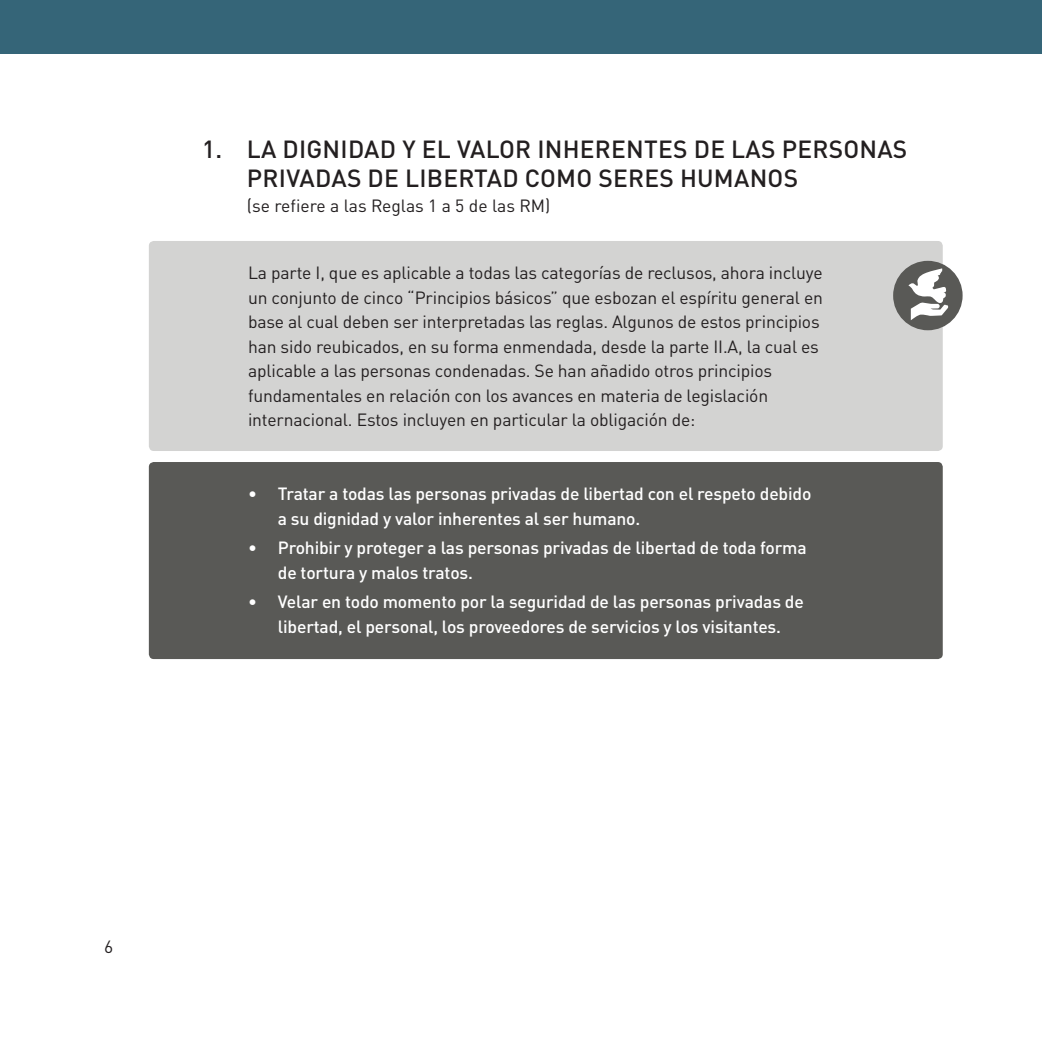
<style>
.page{position:relative;width:1042px;height:1042px;background:#fff}
.page>*{position:absolute;margin:0;border:0;box-sizing:border-box;transform-origin:0 0}
.t1{font:500 24.5px/29.4px "DIN Pro";letter-spacing:.01em;color:#231f20}
.t2{font:17.5px/24.5px "DIN Pro";letter-spacing:-.01em;color:#231f20}
.t3{font:500 17.5px/24.5px "DIN Pro";letter-spacing:-.01em;color:#fff}
</style>
<div class="page">
<div style="left:0;top:0;width:1042px;height:54px;background:#356578"></div>
<div style="left:149px;top:241px;width:794px;height:210px;background:#d3d3d2;border-radius:5px"></div>
<div style="left:893px;top:261px;width:69px;height:69px;background:#595956;border-radius:50%"></div>
<svg style="left:908px;top:268px;width:40px;height:52px"></svg>
<div style="left:149px;top:462px;width:794px;height:197px;background:#595956;border-radius:5px"></div>
<h1 class="t1" style="left:247px;top:131px;width:662px;text-indent:-45px">1. LA DIGNIDAD Y EL VALOR INHERENTES DE LAS PERSONAS<br>PRIVADAS DE LIBERTAD COMO SERES HUMANOS</h1>
<p class="t2" style="left:247px;top:191px;width:305px">(se refiere a las Reglas 1 a 5 de las RM)</p>
<p class="t2" style="left:248px;top:259px;width:576px">La parte I, que es aplicable a todas las categorías de reclusos, ahora incluye un conjunto de cinco “Principios básicos” que esbozan el espíritu general en base al cual deben ser interpretadas las reglas. Algunos de estos principios han sido reubicados, en su forma enmendada, desde la parte II.A, la cual es aplicable a las personas condenadas. Se han añadido otros principios fundamentales en relación con los avances en materia de legislación internacional. Estos incluyen en particular la obligación de:</p>
<p class="t3" style="left:278px;top:480px;width:535px;text-indent:-30px">• Tratar a todas las personas privadas de libertad con el respeto debido a su dignidad y valor inherentes al ser humano.</p>
<p class="t3" style="left:278px;top:534px;width:530px;text-indent:-30px">• Prohibir y proteger a las personas privadas de libertad de toda forma de tortura y malos tratos.</p>
<p class="t3" style="left:248px;top:588px;width:557px;text-align:center">• Velar en todo momento por la seguridad de las personas privadas de libertad, el personal, los proveedores de servicios y los visitantes.</p>
<p class="t2" style="left:104px;top:932px;width:11px">6</p>
</div>
